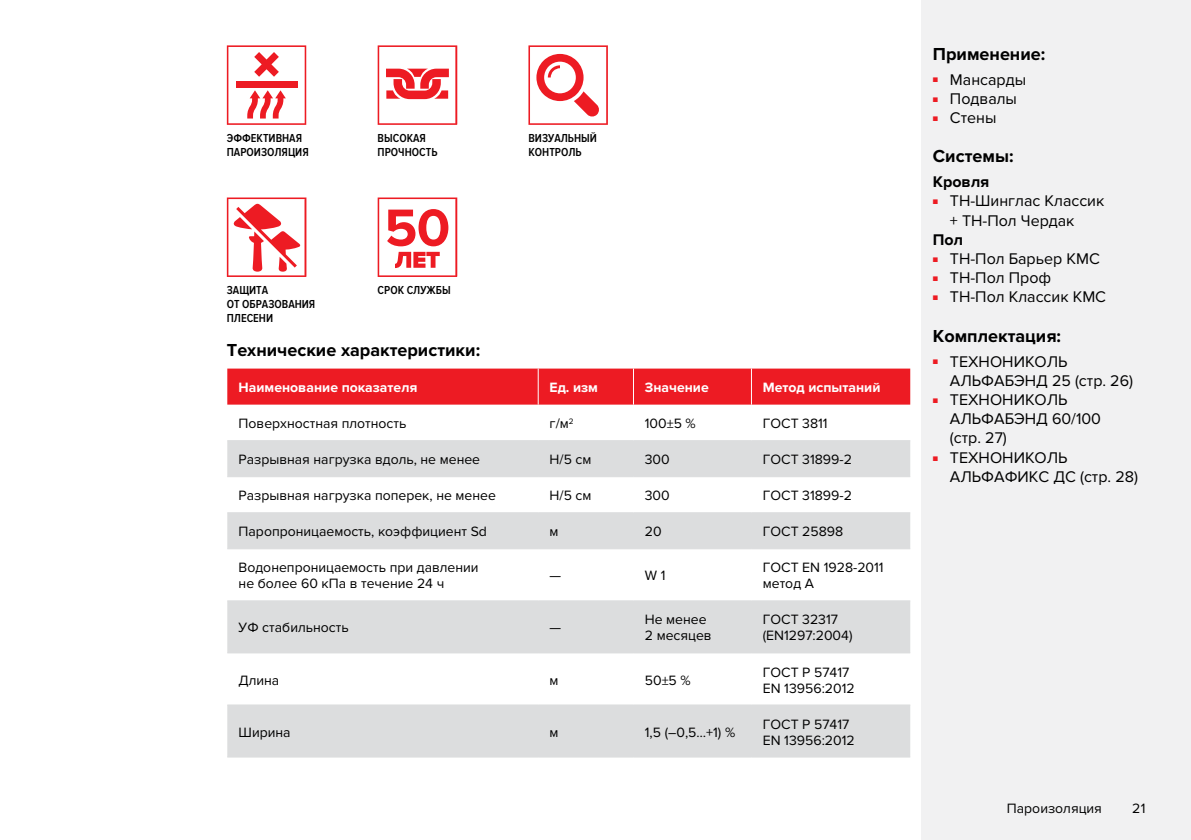
<style>
.page{position:relative;width:1191px;height:840px;background:#fff}
.page>*{position:absolute;margin:0;border:0;box-sizing:border-box;transform-origin:0 0}
.t1{font:700 18px "Proxima Nova";color:#000}
.t2{font:16px/19.2px "Proxima Nova";color:#000}
.t3{font:700 16px "Proxima Nova";color:#000}
.t4{font:14px/16px "Proxima Nova";color:#000}
.t5{font:700 14px "Proxima Nova";color:#fff}
.t6{font:600 12px/14px "Proxima Nova Cond";color:#000}
.s1{font-size:8px;color:#ed1b23}
</style>
<div class="page">
<div style="left:921px;top:0;width:270px;height:839px;background:#f1f1f2"></div>
<svg style="left:378px;top:45px;width:79px;height:80px"></svg>
<svg style="left:528px;top:45px;width:80px;height:80px"></svg>
<svg style="left:227px;top:197px;width:79px;height:80px"></svg>
<div style="left:227px;top:368px;width:683px;height:36px;background:#ed1b23"></div>
<svg style="left:227px;top:441px;width:683px;height:315px;fill:#dcddde"></svg>
<hr style="left:538px;top:368px;width:1px;height:36px;background:#fff">
<hr style="left:633px;top:368px;width:1px;height:36px;background:#fff">
<hr style="left:751px;top:368px;width:1px;height:36px;background:#fff">
<hr style="left:227px;top:440px;width:311px;height:1px;background:#dcddde">
<hr style="left:538px;top:440px;width:95px;height:1px;background:#dcddde">
<hr style="left:633px;top:440px;width:118px;height:1px;background:#dcddde">
<hr style="left:751px;top:440px;width:159px;height:1px;background:#dcddde">
<hr style="left:227px;top:476px;width:311px;height:1px;background:#dcddde">
<hr style="left:538px;top:476px;width:95px;height:1px;background:#dcddde">
<hr style="left:633px;top:476px;width:118px;height:1px;background:#dcddde">
<hr style="left:751px;top:476px;width:159px;height:1px;background:#dcddde">
<hr style="left:227px;top:512px;width:311px;height:1px;background:#dcddde">
<hr style="left:538px;top:512px;width:95px;height:1px;background:#dcddde">
<hr style="left:633px;top:512px;width:118px;height:1px;background:#dcddde">
<hr style="left:751px;top:512px;width:159px;height:1px;background:#dcddde">
<hr style="left:227px;top:548px;width:311px;height:1px;background:#dcddde">
<hr style="left:538px;top:548px;width:95px;height:1px;background:#dcddde">
<hr style="left:633px;top:548px;width:118px;height:1px;background:#dcddde">
<hr style="left:751px;top:548px;width:159px;height:1px;background:#dcddde">
<hr style="left:227px;top:600px;width:311px;height:1px;background:#dcddde">
<hr style="left:538px;top:600px;width:95px;height:1px;background:#dcddde">
<hr style="left:633px;top:600px;width:118px;height:1px;background:#dcddde">
<hr style="left:751px;top:600px;width:159px;height:1px;background:#dcddde">
<hr style="left:227px;top:652px;width:311px;height:1px;background:#dcddde">
<hr style="left:538px;top:652px;width:95px;height:1px;background:#dcddde">
<hr style="left:633px;top:652px;width:118px;height:1px;background:#dcddde">
<hr style="left:751px;top:652px;width:159px;height:1px;background:#dcddde">
<hr style="left:227px;top:704px;width:311px;height:1px;background:#dcddde">
<hr style="left:538px;top:704px;width:95px;height:1px;background:#dcddde">
<hr style="left:633px;top:704px;width:118px;height:1px;background:#dcddde">
<hr style="left:751px;top:704px;width:159px;height:1px;background:#dcddde">
<hr style="left:227px;top:756px;width:311px;height:1px;background:#dcddde">
<hr style="left:538px;top:756px;width:95px;height:1px;background:#dcddde">
<hr style="left:633px;top:756px;width:118px;height:1px;background:#dcddde">
<hr style="left:751px;top:756px;width:159px;height:1px;background:#dcddde">
<svg style="left:227px;top:45px;width:79px;height:80px"></svg>
<svg style="left:378px;top:197px;width:79px;height:80px"></svg>
<p class="t6" style="left:227px;top:131px;width:83px">эффективная пароизоляция</p>
<p class="t6" style="left:378px;top:131px;width:61px">Высокая прочность</p>
<p class="t6" style="left:528px;top:131px;width:70px">Визуальный контроль</p>
<p class="t6" style="left:227px;top:283px;width:90px">Защита<br>от образования плесени</p>
<p class="t6" style="left:378px;top:283px;width:75px">срок службы</p>
<p class="t1" style="left:227px;top:340px;width:255px">Технические характеристики:</p>
<p class="t5" style="left:239px;top:379px;width:180px">Наименование показателя</p>
<p class="t5" style="left:549px;top:379px;width:50px">Ед. изм</p>
<p class="t5" style="left:645px;top:379px;width:65px">Значение</p>
<p class="t5" style="left:763px;top:379px;width:119px">Метод испытаний</p>
<p class="t4" style="left:239px;top:415px;width:169px">Поверхностная плотность</p>
<p class="t4" style="left:549px;top:415px;width:26px">г/м<sup>2</sup></p>
<p class="t4" style="left:645px;top:415px;width:52px">100±5 %</p>
<p class="t4" style="left:763px;top:415px;width:66px">ГОСТ 3811</p>
<p class="t4" style="left:239px;top:451px;width:243px">Разрывная нагрузка вдоль, не менее</p>
<p class="t4" style="left:549px;top:451px;width:43px">Н/5 см</p>
<p class="t4" style="left:645px;top:451px;width:26px">300</p>
<p class="t4" style="left:763px;top:451px;width:91px">ГОСТ 31899-2</p>
<p class="t4" style="left:239px;top:487px;width:259px">Разрывная нагрузка поперек, не менее</p>
<p class="t4" style="left:549px;top:487px;width:43px">Н/5 см</p>
<p class="t4" style="left:645px;top:487px;width:26px">300</p>
<p class="t4" style="left:763px;top:487px;width:91px">ГОСТ 31899-2</p>
<p class="t4" style="left:239px;top:523px;width:250px">Паропроницаемость, коэффициент Sd</p>
<p class="t4" style="left:549px;top:523px;width:11px">м</p>
<p class="t4" style="left:645px;top:523px;width:18px">20</p>
<p class="t4" style="left:763px;top:523px;width:82px">ГОСТ 25898</p>
<p class="t4" style="left:239px;top:559px;width:241px">Водонепроницаемость при давлении не более 60 кПа в течение 24 ч</p>
<p class="t4" style="left:549px;top:567px;width:13px">—</p>
<p class="t4" style="left:645px;top:567px;width:22px">W 1</p>
<p class="t4" style="left:763px;top:559px;width:122px">ГОСТ EN 1928-2011 метод А</p>
<p class="t4" style="left:239px;top:619px;width:112px">УФ стабильность</p>
<p class="t4" style="left:549px;top:619px;width:13px">—</p>
<p class="t4" style="left:645px;top:611px;width:68px">Не менее<br>2 месяцев</p>
<p class="t4" style="left:763px;top:611px;width:91px">ГОСТ 32317 (EN1297:2004)</p>
<p class="t4" style="left:239px;top:671px;width:42px">Длина</p>
<p class="t4" style="left:549px;top:671px;width:11px">м</p>
<p class="t4" style="left:645px;top:671px;width:47px">50±5 %</p>
<p class="t4" style="left:763px;top:663px;width:93px">ГОСТ Р 57417<br>EN 13956:2012</p>
<p class="t4" style="left:239px;top:723px;width:53px">Ширина</p>
<p class="t4" style="left:549px;top:723px;width:11px">м</p>
<p class="t4" style="left:645px;top:723px;width:92px">1,5 (–0,5…+1) %</p>
<p class="t4" style="left:763px;top:715px;width:93px">ГОСТ Р 57417<br>EN 13956:2012</p>
<p class="t1" style="left:933px;top:43px;width:114px">Применение:</p>
<p class="t2" style="left:933px;top:70px;width:95px"><span class="s1">■</span> Мансарды</p>
<p class="t2" style="left:933px;top:89px;width:86px"><span class="s1">■</span> Подвалы</p>
<p class="t2" style="left:933px;top:108px;width:65px"><span class="s1">■</span> Стены</p>
<p class="t1" style="left:933px;top:146px;width:82px">Системы:</p>
<p class="t3" style="left:933px;top:172px;width:58px">Кровля</p>
<p class="t2" style="left:950px;top:191px;width:156px;text-indent:-17px"><span class="s1">■</span> ТН-Шинглас Классик + ТН-Пол Чердак</p>
<p class="t3" style="left:933px;top:230px;width:32px">Пол</p>
<p class="t2" style="left:933px;top:249px;width:168px"><span class="s1">■</span> ТН-Пол Барьер КМС</p>
<p class="t2" style="left:933px;top:268px;width:120px"><span class="s1">■</span> ТН-Пол Проф</p>
<p class="t2" style="left:933px;top:287px;width:175px"><span class="s1">■</span> ТН-Пол Классик КМС</p>
<p class="t1" style="left:933px;top:325px;width:130px">Комплектация:</p>
<p class="t2" style="left:950px;top:352px;width:185px;text-indent:-17px"><span class="s1">■</span> ТЕХНОНИКОЛЬ<br>АЛЬФАБЭНД 25 (стр. 26)</p>
<p class="t2" style="left:950px;top:390px;width:153px;text-indent:-17px"><span class="s1">■</span> ТЕХНОНИКОЛЬ<br>АЛЬФАБЭНД 60/100 (стр. 27)</p>
<p class="t2" style="left:950px;top:448px;width:189px;text-indent:-17px"><span class="s1">■</span> ТЕХНОНИКОЛЬ<br>АЛЬФАФИКС ДС (стр. 28)</p>
<p class="t4" style="left:1007px;top:800px;width:96px">Пароизоляция</p>
<p class="t4" style="left:1132px;top:800px;width:15px">21</p>
</div>
